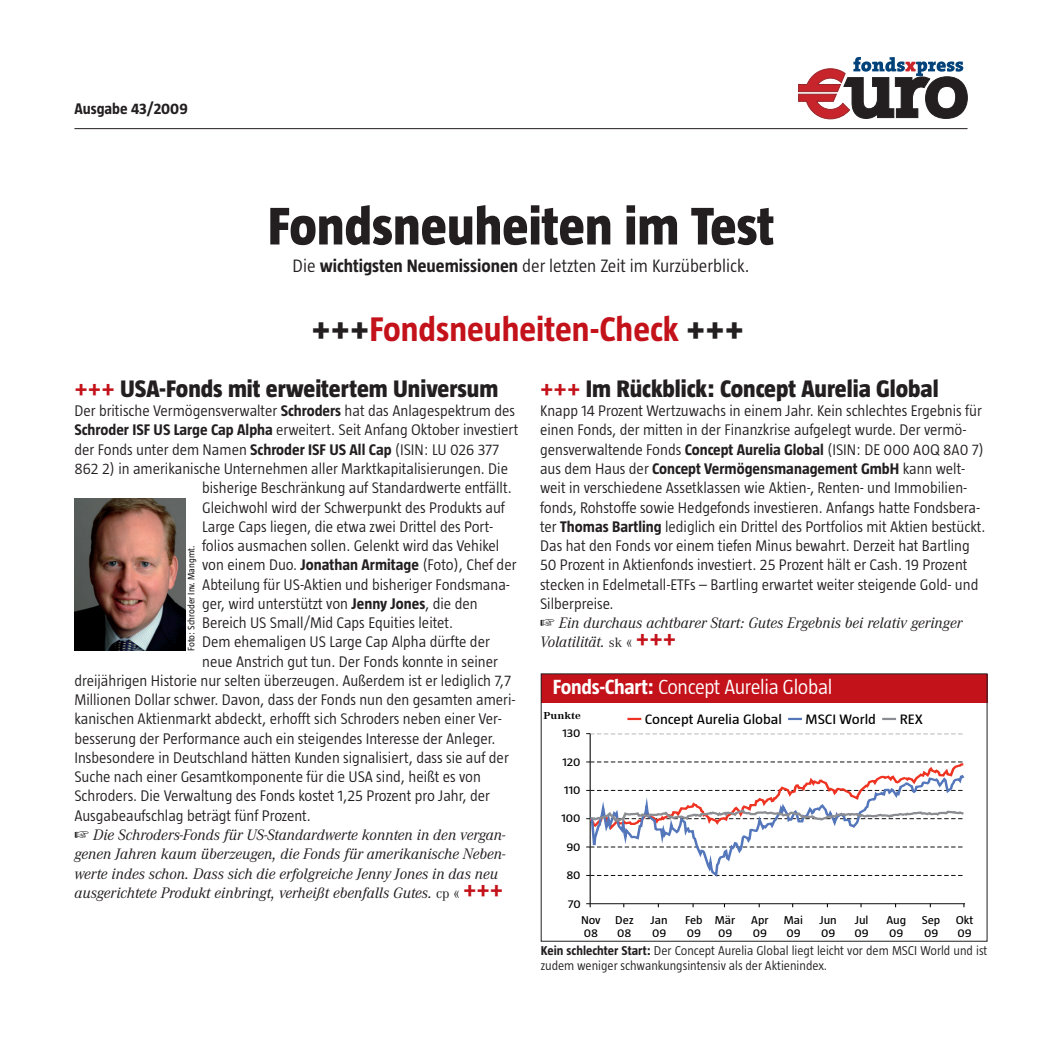
<style>
.page{position:relative;width:1042px;height:1057px;background:#fff}
.page>*{position:absolute;margin:0;border:0;box-sizing:border-box;transform-origin:0 0}
.t1{font:800 54.25px "Taz";color:#231f20}
.t2{font:700 35px "Taz";color:#c4121a}
.t3{font:800 24.5px "Taz";color:#231f20}
.t4{font:300 21px "Taz";letter-spacing:-.015em;color:#fff}
.t5{font:300 18.38px "Taz";color:#231f20}
.t6{font:300 15.75px/19.2px "Taz";color:#231f20}
.t7{font:italic 15.75px/19.2px "Corporate A";color:#231f20}
.t8{font:700 15.75px "Taz";color:#231f20}
.t9{font:14px "Taz";color:#000;scale:1.13 1}
.t10{font:300 13.12px/15.8px "Taz";color:#231f20}
.t11{font:11.55px/13.5px "Taz";color:#000;scale:1.13 1}
.t12{font:700 10.5px "Corporate A";color:#000;scale:1.13 1}
.t13{font:9.62px "Taz";color:#231f20}
.s1{font-weight:700}
.s2{font-weight:800;color:#231f20}
.s3{font-weight:700;color:#c4121a}
.s4{font-style:normal;font-size:14px}
.s5{font-style:normal}
.s6{font-family:"Taz";font-weight:700;font-style:normal;font-size:24.5px;color:#c4121a}
</style>
<div class="page">
<img style="left:74px;top:499px;width:111px;height:151px">
<div style="left:541px;top:673px;width:446px;height:29px;background:#c4121a"></div>
<hr style="left:590px;top:733px;width:1px;height:170px;background:#000">
<svg style="left:586px;top:733px;width:377px;height:1px"></svg>
<hr style="left:590px;top:903px;width:375px;height:1px;background:#000">
<svg style="left:586px;top:903px;width:5px;height:4px"></svg>
<svg style="left:586px;top:761px;width:379px;height:117px"></svg>
<hr style="left:627px;top:717px;width:14px;height:3px;background:#e32">
<hr style="left:788px;top:717px;width:14px;height:3px;background:#5476bb">
<hr style="left:882px;top:717px;width:14px;height:3px;background:#8b8d92">
<svg style="left:798px;top:57px;width:169px;height:62px"></svg>
<hr style="left:74px;top:128px;width:893px;height:1px;background:#231f20">
<p class="t8" style="left:74px;top:100px;width:115px">Ausgabe 43/2009</p>
<h1 class="t1" style="left:268px;top:195px;width:508px">Fondsneuheiten im Test</h1>
<p class="t5" style="left:293px;top:255px;width:458px">Die <span class="s1">wichtigsten Neuemissionen</span> der letzten Zeit im Kurzüberblick.</p>
<h2 class="t2" style="left:311px;top:309px;width:434px"><span class="s2">+++</span>Fondsneuheiten-Check <span class="s2">+++</span></h2>
<h3 class="t3" style="left:74px;top:375px;width:425px"><span class="s3">+++</span> USA-Fonds mit erweitertem Universum</h3>
<p class="t6" style="left:74px;top:401px;width:442px">Der britische Vermögensverwalter <span class="s1">Schroders</span> hat das Anlagespektrum des</p>
<p class="t6" style="left:74px;top:420px;width:446px"><span class="s1">Schroder ISF US Large Cap Alpha</span> erweitert. Seit Anfang Oktober investiert</p>
<p class="t6" style="left:74px;top:439px;width:426px">der Fonds unter dem Namen <span class="s1">Schroder ISF US All Cap</span> (ISIN: LU 026 377</p>
<p class="t6" style="left:74px;top:458px;width:435px">862 2) in amerikanische Unternehmen aller Marktkapitalisierungen. Die</p>
<p class="t6" style="left:202px;top:478px;width:311px">bisherige Beschränkung auf Standardwerte entfällt.</p>
<p class="t6" style="left:202px;top:497px;width:304px">Gleichwohl wird der Schwerpunkt des Produkts auf</p>
<p class="t6" style="left:202px;top:516px;width:293px">Large Caps liegen, die etwa zwei Drittel des Port-</p>
<p class="t6" style="left:202px;top:535px;width:299px">folios ausmachen sollen. Gelenkt wird das Vehikel</p>
<p class="t6" style="left:202px;top:555px;width:316px">von einem Duo. <span class="s1">Jonathan Armitage</span> (Foto), Chef der</p>
<p class="t6" style="left:202px;top:574px;width:309px">Abteilung für US-Aktien und bisheriger Fondsmana-</p>
<p class="t6" style="left:202px;top:593px;width:277px">ger, wird unterstützt von <span class="s1">Jenny Jones</span>, die den</p>
<p class="t6" style="left:202px;top:612px;width:252px">Bereich US Small/Mid Caps Equities leitet.</p>
<p class="t6" style="left:202px;top:632px;width:289px">Dem ehemaligen US Large Cap Alpha dürfte der</p>
<p class="t6" style="left:202px;top:651px;width:297px">neue Anstrich gut tun. Der Fonds konnte in seiner</p>
<p class="t6" style="left:74px;top:670px;width:438px">dreijährigen Historie nur selten überzeugen. Außerdem ist er lediglich 7,7</p>
<p class="t6" style="left:74px;top:689px;width:442px">Millionen Dollar schwer. Davon, dass der Fonds nun den gesamten ameri-</p>
<p class="t6" style="left:74px;top:709px;width:429px">kanischen Aktienmarkt abdeckt, erhofft sich Schroders neben einer Ver-</p>
<p class="t6" style="left:74px;top:728px;width:423px">besserung der Performance auch ein steigendes Interesse der Anleger.</p>
<p class="t6" style="left:74px;top:747px;width:436px">Insbesondere in Deutschland hätten Kunden signalisiert, dass sie auf der</p>
<p class="t6" style="left:74px;top:766px;width:408px">Suche nach einer Gesamtkomponente für die USA sind, heißt es von</p>
<p class="t6" style="left:74px;top:786px;width:417px">Schroders. Die Verwaltung des Fonds kostet 1,25 Prozent pro Jahr, der</p>
<p class="t6" style="left:74px;top:805px;width:238px">Ausgabeaufschlag beträgt fünf Prozent.</p>
<p class="t7" style="left:74px;top:825px;width:433px;text-indent:19px">Die Schroders-Fonds für US-Standardwerte konnten in den vergan&shy;genen Jahren kaum überzeugen, die Fonds für amerikanische Neben&shy;werte indes schon. Dass sich die erfolgreiche Jenny Jones in das neu ausgerichtete Produkt einbringt, verheißt ebenfalls Gutes. <span class="s4">cp</span> <span class="s5">«</span> <span class="s6">+++</span></p>
<p class="t13" style="left:186px;top:651px;width:107px;rotate:-90deg">Foto: Schroder Inv. Mangmt.</p>
<h3 class="t3" style="left:540px;top:375px;width:400px"><span class="s3">+++</span> Im Rückblick: Concept Aurelia Global</h3>
<p class="t6" style="left:540px;top:401px;width:447px">Knapp 14 Prozent Wertzuwachs in einem Jahr. Kein schlechtes Ergebnis für einen Fonds, der mitten in der Finanzkrise aufgelegt wurde. Der vermö&shy;gensverwaltende Fonds <span class="s1">Concept Aurelia Global</span> (ISIN: DE 000 A0Q 8A0 7) aus dem Haus der <span class="s1">Concept Vermögensmanagement GmbH</span> kann welt&shy;weit in verschiedene Assetklassen wie Aktien-, Renten- und Immobilien&shy;fonds, Rohstoffe sowie Hedgefonds investieren. Anfangs hatte Fondsbera&shy;ter <span class="s1">Thomas Bartling</span> lediglich ein Drittel des Portfolios mit Aktien bestückt.<br>Das hat den Fonds vor einem tiefen Minus bewahrt. Derzeit hat Bartling 50 Prozent in Aktienfonds investiert. 25 Prozent hält er Cash. 19 Prozent stecken in Edelmetall-ETFs – Bartling erwartet weiter steigende Gold- und Silberpreise.</p>
<p class="t7" style="left:540px;top:613px;width:423px;text-indent:19px">Ein durchaus achtbarer Start: Gutes Ergebnis bei relativ geringer<br>Volatilität. <span class="s4">sk</span> <span class="s5">«</span> <span class="s6">+++</span></p>
<h3 class="t4" style="left:553px;top:674px;width:281px"><span class="s1">Fonds-Chart:</span> Concept Aurelia Global</h3>
<p class="t12" style="left:543px;top:710px;width:35px">Punkte</p>
<p class="t9" style="left:645px;top:711px;width:123px">Concept Aurelia Global</p>
<p class="t9" style="left:805px;top:711px;width:64px">MSCI World</p>
<p class="t9" style="left:899px;top:711px;width:22px">REX</p>
<p class="t11" style="left:562px;top:726px;width:18px">130</p>
<p class="t11" style="left:562px;top:754px;width:18px">120</p>
<p class="t11" style="left:564px;top:783px;width:16px">110</p>
<p class="t11" style="left:561px;top:811px;width:18px">100</p>
<p class="t11" style="left:566px;top:839px;width:14px">90</p>
<p class="t11" style="left:566px;top:868px;width:14px">80</p>
<p class="t11" style="left:568px;top:896px;width:13px">70</p>
<p class="t11" style="left:581px;top:912px;width:19px">Nov<br>08</p>
<p class="t11" style="left:615px;top:912px;width:18px">Dez<br>08</p>
<p class="t11" style="left:650px;top:912px;width:17px">Jan<br>09</p>
<p class="t11" style="left:685px;top:912px;width:17px">Feb<br>09</p>
<p class="t11" style="left:715px;top:912px;width:20px">Mär<br>09</p>
<p class="t11" style="left:751px;top:912px;width:17px">Apr<br>09</p>
<p class="t11" style="left:784px;top:912px;width:19px">Mai<br>09</p>
<p class="t11" style="left:819px;top:912px;width:17px">Jun<br>09</p>
<p class="t11" style="left:854px;top:912px;width:14px">Jul<br>09</p>
<p class="t11" style="left:886px;top:912px;width:19px">Aug<br>09</p>
<p class="t11" style="left:922px;top:912px;width:18px">Sep<br>09</p>
<p class="t11" style="left:955px;top:912px;width:17px">Okt<br>09</p>
<p class="t10" style="left:541px;top:941px;width:448px"><span class="s1">Kein schlechter Start:</span> Der Concept Aurelia Global liegt leicht vor dem MSCI World und ist zudem weniger schwankungsintensiv als der Aktienindex.</p>
</div>
